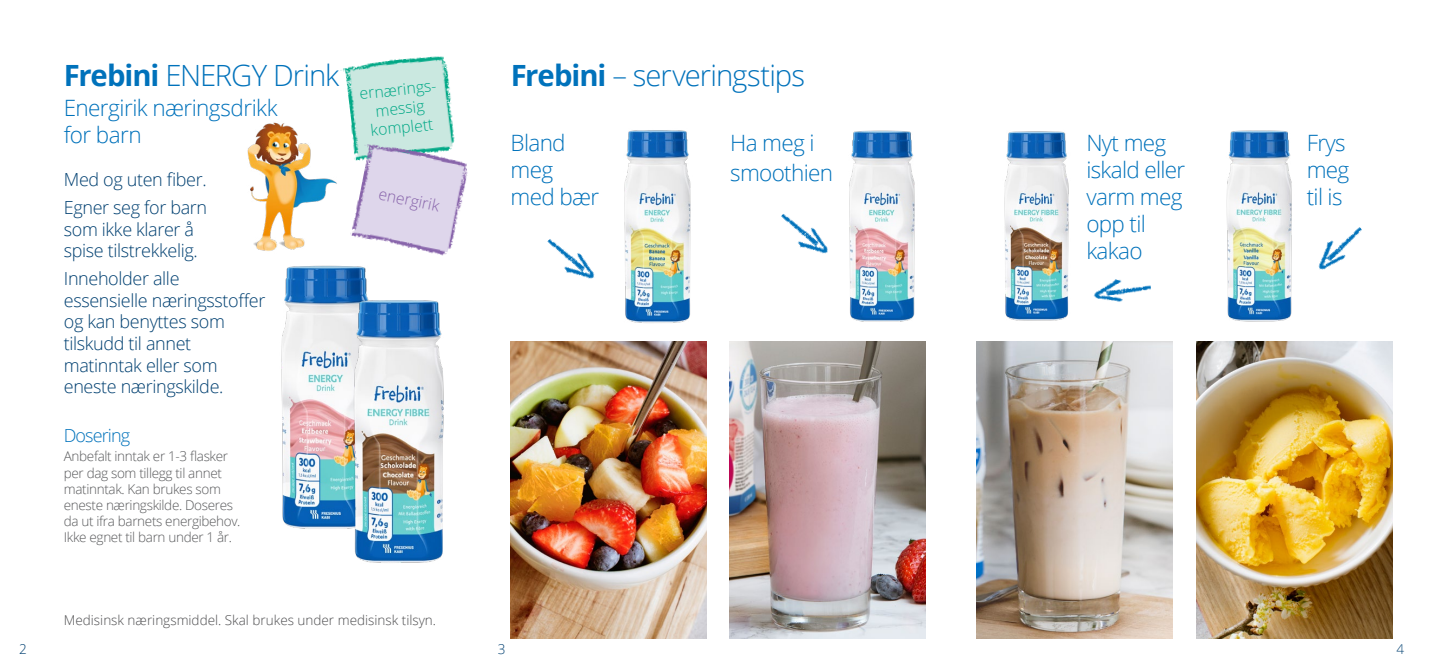
<style>
.page{position:relative;width:1436px;height:670px;background:#fff}
.page>*{position:absolute;margin:0;border:0;box-sizing:border-box;transform-origin:0 0}
.t1{font:300 29.25px "Open Sans";letter-spacing:-.035em;color:#0072bb}
.t2{font:300 22.5px/27px "Open Sans";letter-spacing:-.03em;color:#0072bb}
.t3{font:300 18px/21.6px "Open Sans";letter-spacing:-.02em;color:#004071}
.t4{font:300 18px "Open Sans";letter-spacing:-.05em;color:#0072bb}
.t5{font:300 15.75px/18.9px "Open Sans";color:#00a886;text-align:center}
.t6{font:300 15.75px "Open Sans";color:#8763aa}
.t7{font:300 13.5px/16.2px "Open Sans";letter-spacing:-.025em;color:#58595b}
.t8{font:300 13.5px "Open Sans";color:#4d4d4f}
.t9{font:300 13.5px "Open Sans";color:#004071}
.s1{font-weight:700}
</style>
<div class="page">
<img style="left:281px;top:265px;width:86px;height:264px">
<img style="left:342px;top:290px;width:102px;height:273px">
<img style="left:340px;top:56px;width:104px;height:45px">
<svg style="left:349px;top:60px;width:106px;height:82px;background:#c0e5dc"></svg>
<img style="left:350px;top:142px;width:118px;height:114px">
<img style="left:510px;top:341px;width:196px;height:297px">
<img style="left:976px;top:341px;width:196px;height:297px">
<img style="left:729px;top:341px;width:196px;height:297px">
<img style="left:1196px;top:341px;width:195px;height:297px">
<img style="left:849px;top:130px;width:66px;height:192px">
<img style="left:624px;top:130px;width:67px;height:193px">
<img style="left:1004px;top:131px;width:65px;height:190px">
<img style="left:1226px;top:130px;width:66px;height:192px">
<img style="left:1318px;top:227px;width:44px;height:43px">
<img style="left:781px;top:214px;width:47px;height:40px">
<img style="left:547px;top:239px;width:48px;height:40px">
<img style="left:1093px;top:279px;width:58px;height:23px">
<img style="left:247px;top:122px;width:90px;height:129px">
<h1 class="t1" style="left:64px;top:56px;width:277px"><span class="s1">Frebini</span> ENERGY Drink</h1>
<p class="t2" style="left:64px;top:94px;width:215px">Energirik næringsdrikk for barn</p>
<p class="t3" style="left:64px;top:165px;width:145px;line-height:27.9px">Med og uten fiber.<br>Egner seg for barn</p>
<p class="t3" style="left:64px;top:218px;width:135px">som ikke klarer å spise tilstrekkelig.</p>
<p class="t3" style="left:64px;top:267px;width:203px">Inneholder alle essensielle næringsstoffer og kan benyttes som tilskudd til annet matinntak eller som eneste næringskilde.</p>
<p class="t4" style="left:64px;top:423px;width:68px">Dosering</p>
<p class="t7" style="left:64px;top:448px;width:178px">Anbefalt inntak er 1-3 flasker per dag som tillegg til annet matinntak. Kan brukes som eneste næringskilde. Doseres da ut ifra barnets energibehov.<br>Ikke egnet til barn under 1 år.</p>
<p class="t5" style="left:358px;top:84px;width:79px;rotate:-6deg">ernærings&shy;messig komplett</p>
<p class="t6" style="left:381px;top:183px;width:63px;rotate:12deg">energirik</p>
<p class="t8" style="left:64px;top:611px;width:374px">Medisinsk næringsmiddel. Skal brukes under medisinsk tilsyn.</p>
<h1 class="t1" style="left:510px;top:56px;width:296px"><span class="s1">Frebini</span> – serveringstips</h1>
<p class="t2" style="left:510px;top:129px;width:90px">Bland meg med bær</p>
<p class="t2" style="left:730px;top:127px;width:104px;line-height:30.2px">Ha meg i smoothien</p>
<p class="t2" style="left:1086px;top:129px;width:100px">Nyt meg iskald eller varm meg opp til kakao</p>
<p class="t2" style="left:1306px;top:129px;width:44px">Frys meg til is</p>
<p class="t9" style="left:19px;top:640px;width:9px">2</p>
<p class="t9" style="left:497px;top:640px;width:9px">3</p>
<p class="t9" style="left:1395px;top:640px;width:9px">4</p>
</div>
